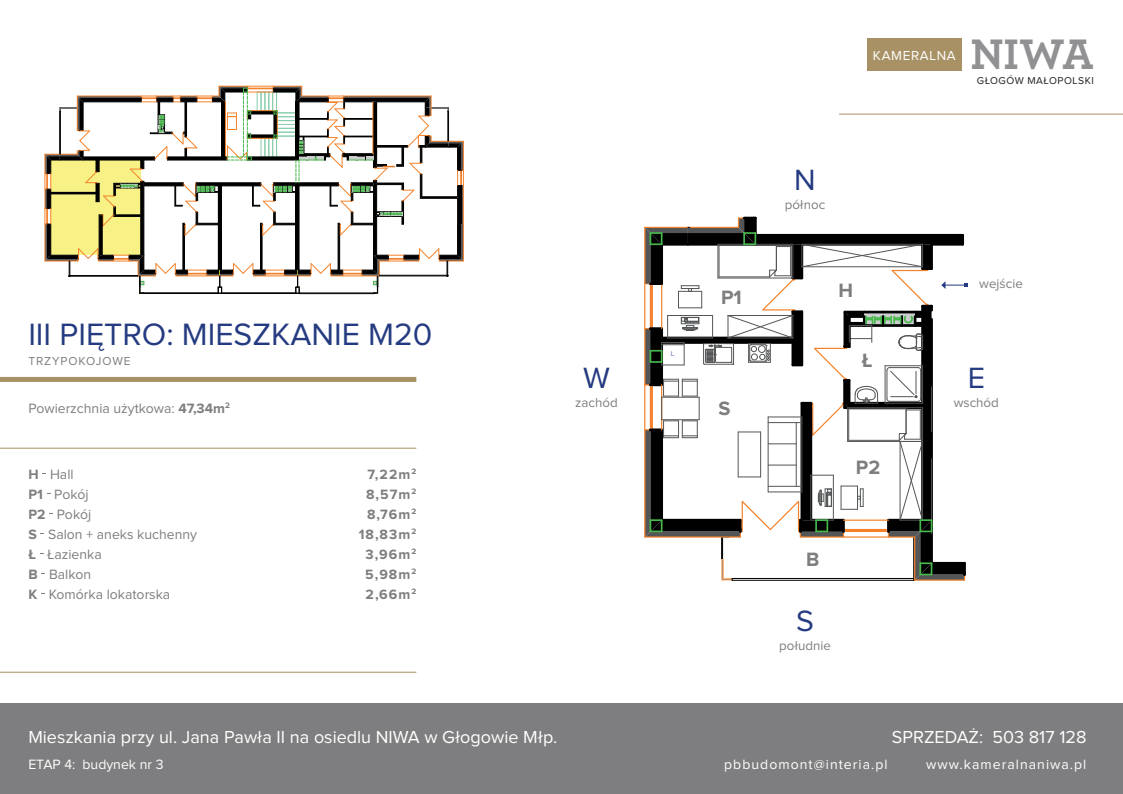
<style>
.page{position:relative;width:1123px;height:794px;background:#fff}
.page>*{position:absolute;margin:0;border:0;box-sizing:border-box;transform-origin:0 0}
.t1{font:700 44.8px "Archer";color:#919194}
.t2{font:32px "Proxima Nova";color:#253b81}
.t3{font:30.4px "Proxima Nova";color:#253b81}
.t4{font:700 20px "Proxima Nova";color:#7e7e80}
.t5{font:18px "Proxima Nova";color:#fff}
.t6{font:14px/20px "Proxima Nova";color:#7e7e80}
.t7{font:700 14px/20px "Proxima Nova";letter-spacing:.075em;color:#7e7e80;text-align:right}
.t8{font:14px "Proxima Nova";letter-spacing:.075em;color:#fff}
.t9{font:14px "Proxima Nova";color:#fff}
.t10{font:13.4px "Proxima Nova";letter-spacing:.05em;color:#fff}
.t11{font:13.3px "Proxima Nova";color:#7e7e80}
.t12{font:12px "Proxima Nova";letter-spacing:.075em;color:#7e7e80}
.t13{font:10.3px "Proxima Nova";letter-spacing:.05em;color:#231f20}
.t14{font:6.6px "Arial";color:#6b77ba}
.s1{font-weight:700}
</style>
<div class="page">
<div style="left:0;top:703px;width:1123px;height:91px;background:#7e7e80"></div>
<div style="left:0;top:377px;width:416px;height:5px;background:#a89265"></div>
<hr style="left:0;top:448px;width:416px;height:1px;background:#a89265">
<hr style="left:0;top:672px;width:416px;height:1px;background:#a89265">
<hr style="left:839px;top:114px;width:284px;height:1px;background:#a89265">
<div style="left:867px;top:38px;width:95px;height:32px;background:#a89265"></div>
<hr style="left:644px;top:329px;width:1px;height:56px;background:#f4822b">
<hr style="left:644px;top:430px;width:1px;height:107px;background:#f4822b">
<hr style="left:644px;top:284px;width:1px;height:45px;background:#f4822b">
<hr style="left:644px;top:385px;width:1px;height:45px;background:#f4822b">
<hr style="left:644px;top:227px;width:1px;height:57px;background:#f4822b">
<svg style="left:45px;top:86px;width:419px;height:208px"></svg>
<svg style="left:645px;top:217px;width:323px;height:364px"></svg>
<h2 class="t2" style="left:28px;top:319px;width:406px">III PIĘTRO: MIESZKANIE M20</h2>
<p class="t12" style="left:28px;top:355px;width:104px">TRZYPOKOJOWE</p>
<p class="t6" style="left:28px;top:399px;width:203px">Powierzchnia użytkowa: <span class="s1">47,34m</span><sup>2</sup></p>
<p class="t6" style="left:28px;top:464px;width:170px"><span class="s1">H</span> Hall<br><span class="s1">P1</span> Pokój<br><span class="s1">P2</span> Pokój<br><span class="s1">S</span> Salon + aneks kuchenny<br><span class="s1">Ł</span> Łazienka<br><span class="s1">B</span> Balkon<br><span class="s1">K</span> Komórka lokatorska</p>
<p class="t7" style="left:359px;top:465px;width:59px">7,22m<sup>2<br></sup>8,57m<sup>2<br></sup>8,76m<sup>2<br></sup>18,83m<sup>2<br></sup>3,96m<sup>2<br></sup>5,98m<sup>2<br></sup>2,66m<sup>2</sup></p>
<h3 class="t3" style="left:583px;top:364px;width:28px">W</h3>
<p class="t11" style="left:575px;top:397px;width:44px">zachód</p>
<p class="t5" style="left:28px;top:729px;width:531px">Mieszkania przy ul. Jana Pawła II na osiedlu NIWA w Głogowie Młp.</p>
<p class="t9" style="left:28px;top:758px;width:137px">ETAP 4: budynek nr 3</p>
<p class="t14" style="left:671px;top:349px;width:5px">L</p>
<h3 class="t4" style="left:721px;top:289px;width:22px">P1</h3>
<h3 class="t4" style="left:718px;top:399px;width:13px">S</h3>
<p class="t10" style="left:873px;top:50px;width:84px">KAMERALNA</p>
<h1 class="t1" style="left:970px;top:19px;width:125px">NIWA</h1>
<p class="t13" style="left:977px;top:76px;width:119px">GŁOGÓW MAŁOPOLSKI</p>
<h3 class="t3" style="left:794px;top:166px;width:23px">N</h3>
<p class="t11" style="left:785px;top:198px;width:42px">północ</p>
<h3 class="t4" style="left:839px;top:281px;width:16px">H</h3>
<h3 class="t4" style="left:862px;top:352px;width:12px">Ł</h3>
<h3 class="t4" style="left:856px;top:458px;width:26px">P2</h3>
<p class="t11" style="left:979px;top:278px;width:45px">wejście</p>
<h3 class="t3" style="left:968px;top:364px;width:19px">E</h3>
<p class="t11" style="left:954px;top:397px;width:47px">wschód</p>
<h3 class="t4" style="left:806px;top:550px;width:15px">B</h3>
<h3 class="t3" style="left:796px;top:607px;width:19px">S</h3>
<p class="t11" style="left:779px;top:639px;width:53px">południe</p>
<p class="t5" style="left:892px;top:729px;width:196px">SPRZEDAŻ: 503 817 128</p>
<p class="t8" style="left:724px;top:758px;width:165px">pbbudomont@interia.pl</p>
<p class="t8" style="left:926px;top:758px;width:162px">www.kameralnaniwa.pl</p>
</div>
